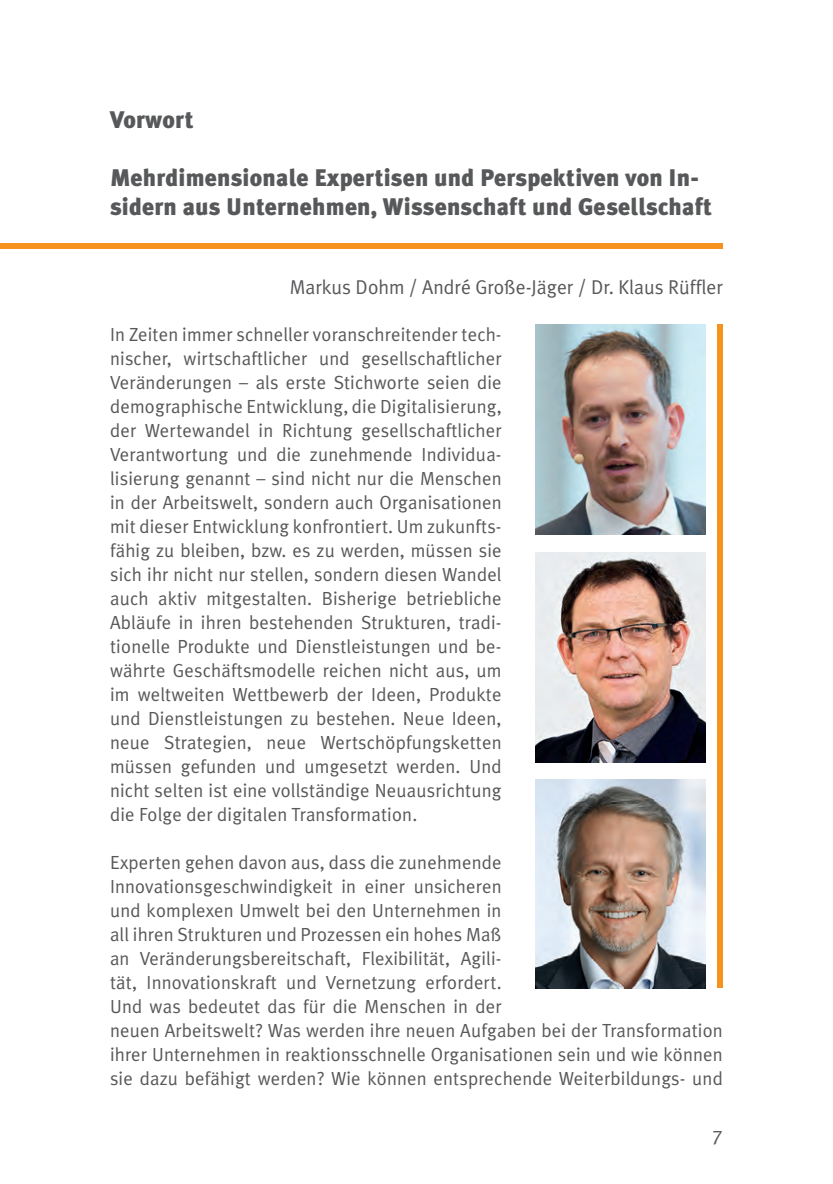
<style>
.page{position:relative;width:833px;height:1184px;background:#fff}
.page>*{position:absolute;margin:0;border:0;box-sizing:border-box;transform-origin:0 0}
.t1{font:900 24px/28.8px "Meta Plus";letter-spacing:.01em;color:#57585a}
.t2{font:20px "Meta Plus Normal";color:#57585a}
.t3{font:19px/24px "Meta Plus Normal";letter-spacing:.01em;color:#57585a;text-align:justify}
</style>
<div class="page">
<div style="left:0;top:243px;width:722px;height:6px;background:#f7931d"></div>
<img style="left:535px;top:552px;width:170px;height:210px">
<img style="left:535px;top:779px;width:170px;height:210px">
<img style="left:535px;top:324px;width:170px;height:210px">
<div style="left:717px;top:324px;width:5px;height:664px;background:#f7931d"></div>
<p class="t1" style="left:110px;top:106px;width:85px">Vorwort</p>
<p class="t1" style="left:110px;top:163px;width:603px">Mehrdimensionale Expertisen und Perspektiven von In&shy;sidern aus Unternehmen, Wissenschaft und Gesellschaft</p>
<p class="t2" style="left:289px;top:275px;width:434px">Markus Dohm / André Große-Jäger / Dr. Klaus Rüffler</p>
<p class="t3" style="left:110px;top:323px;width:393px">In Zeiten immer schneller voranschreitender tech&shy;nischer, wirtschaftlicher und gesellschaftlicher Veränderungen – als erste Stichworte seien die demographische Entwicklung, die Digitalisierung, der Wertewandel in Richtung gesellschaftlicher Verantwortung und die zunehmende Individua&shy;lisierung genannt – sind nicht nur die Menschen in der Arbeitswelt, sondern auch Organisationen mit dieser Entwicklung konfrontiert. Um zukunfts&shy;fähig zu bleiben, bzw. es zu werden, müssen sie sich ihr nicht nur stellen, sondern diesen Wandel auch aktiv mitgestalten. Bisherige betriebliche Abläufe in ihren bestehenden Strukturen, tradi&shy;tionelle Produkte und Dienstleistungen und be&shy;währte Geschäftsmodelle reichen nicht aus, um im weltweiten Wettbewerb der Ideen, Produkte und Dienstleistungen zu bestehen. Neue Ideen, neue Strategien, neue Wertschöpfungsketten müssen gefunden und umgesetzt werden. Und nicht selten ist eine vollständige Neuausrichtung die Folge der digitalen Transformation.</p>
<p class="t3" style="left:110px;top:851px;width:614px;text-align:left">Experten gehen davon aus, dass die zunehmende Innovationsgeschwindigkeit in einer unsicheren<br>und komplexen Umwelt bei den Unternehmen in<br>all ihren Strukturen und Prozessen ein hohes Maß<br>an Veränderungsbereitschaft, Flexibilität, Agili-<br>tät, Innovationskraft und Vernetzung erfordert.<br>Und was bedeutet das für die Menschen in der<br>neuen Arbeitswelt? Was werden ihre neuen Aufgaben bei der Transformation ihrer Unternehmen in reaktionsschnelle Organisationen sein und wie können sie dazu befähigt werden? Wie können entsprechende Weiterbildungs- und</p>
<p class="t2" style="left:712px;top:1123px;width:12px">7</p>
</div>
